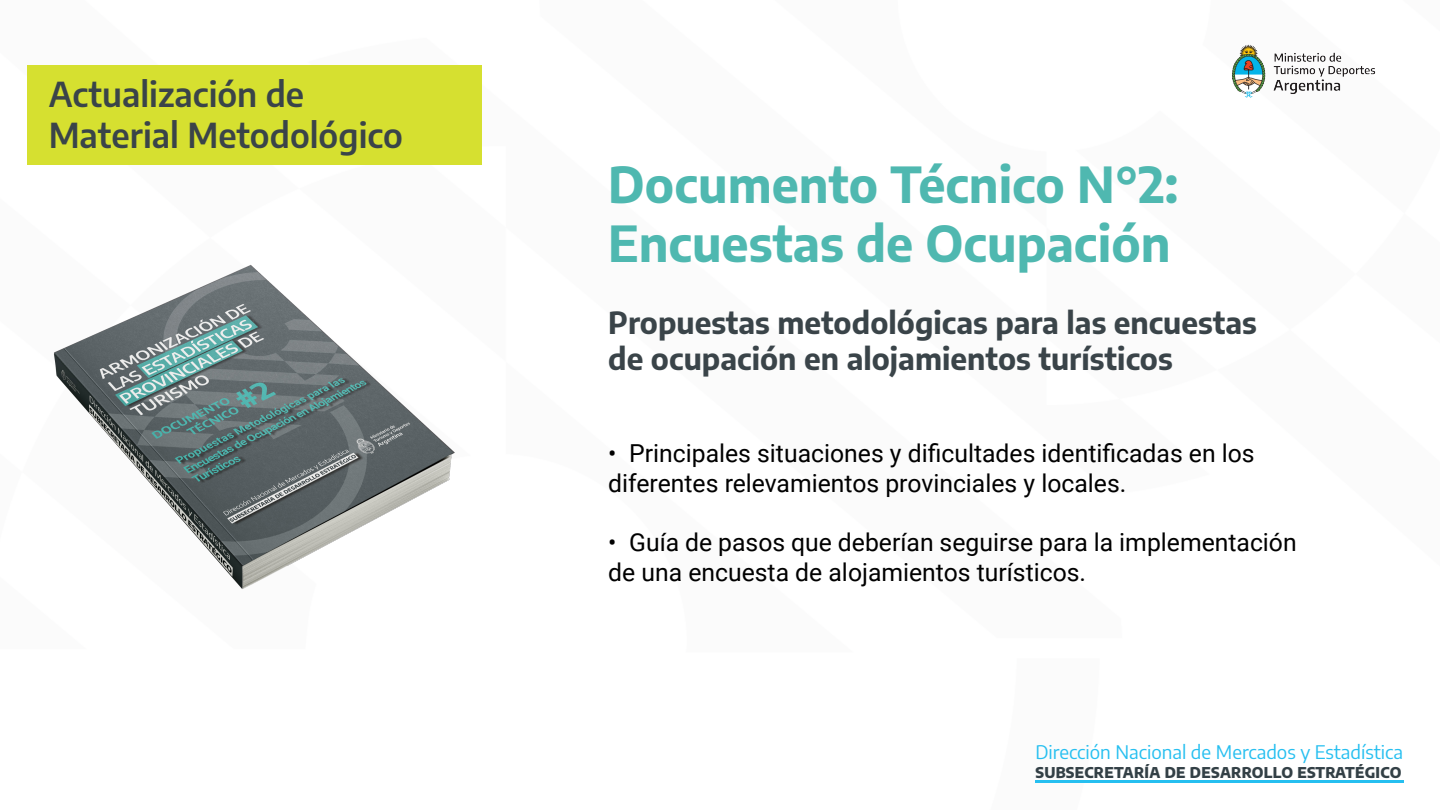
<style>
.page{position:relative;width:1440px;height:810px;background:#fff}
.page>*{position:absolute;margin:0;border:0;box-sizing:border-box;transform-origin:0 0}
.t1{font:700 48.75px "Encode Sans";color:#4fb8b0}
.t2{font:600 33.75px "Encode Sans";color:#3a4449}
.t3{font:700 30px/36px "Encode Sans";color:#3a4449}
.t4{font:24.75px/29.7px "Roboto";color:#000}
.t5{font:18.75px "Encode Sans";color:#26bff0}
.t6{font:800 14.62px "Encode Sans";letter-spacing:.02em;color:#334046}
</style>
<div class="page">
<img style="left:1232px;top:44px;width:144px;height:54px">
<img style="left:27px;top:163px;width:455px;height:426px">
<div style="left:27px;top:65px;width:454px;height:99px;background:#d6e030"></div>
<hr style="left:1035px;top:781px;width:369px;height:2px;background:#26bff0">
<p class="t2" style="left:49px;top:70px;width:257px">Actualización de</p>
<p class="t2" style="left:49px;top:110px;width:356px">Material Metodológico</p>
<p class="t1" style="left:608px;top:149px;width:572px">Documento Técnico N°2:</p>
<p class="t1" style="left:608px;top:207px;width:564px">Encuestas de Ocupación</p>
<p class="t3" style="left:608px;top:303px;width:650px">Propuestas metodológicas para las encuestas de ocupación en alojamientos turísticos</p>
<p class="t4" style="left:608px;top:437px;width:648px">• Principales situaciones y dificultades identificadas en los diferentes relevamientos provinciales y locales.</p>
<p class="t4" style="left:608px;top:526px;width:690px">• Guía de pasos que deberían seguirse para la implementación de una encuesta de alojamientos turísticos.</p>
<p class="t5" style="left:1035px;top:739px;width:369px">Dirección Nacional de Mercados y Estadística</p>
<p class="t6" style="left:1035px;top:762px;width:368px">SUBSECRETARÍA DE DESARROLLO ESTRATÉGICO</p>
</div>
